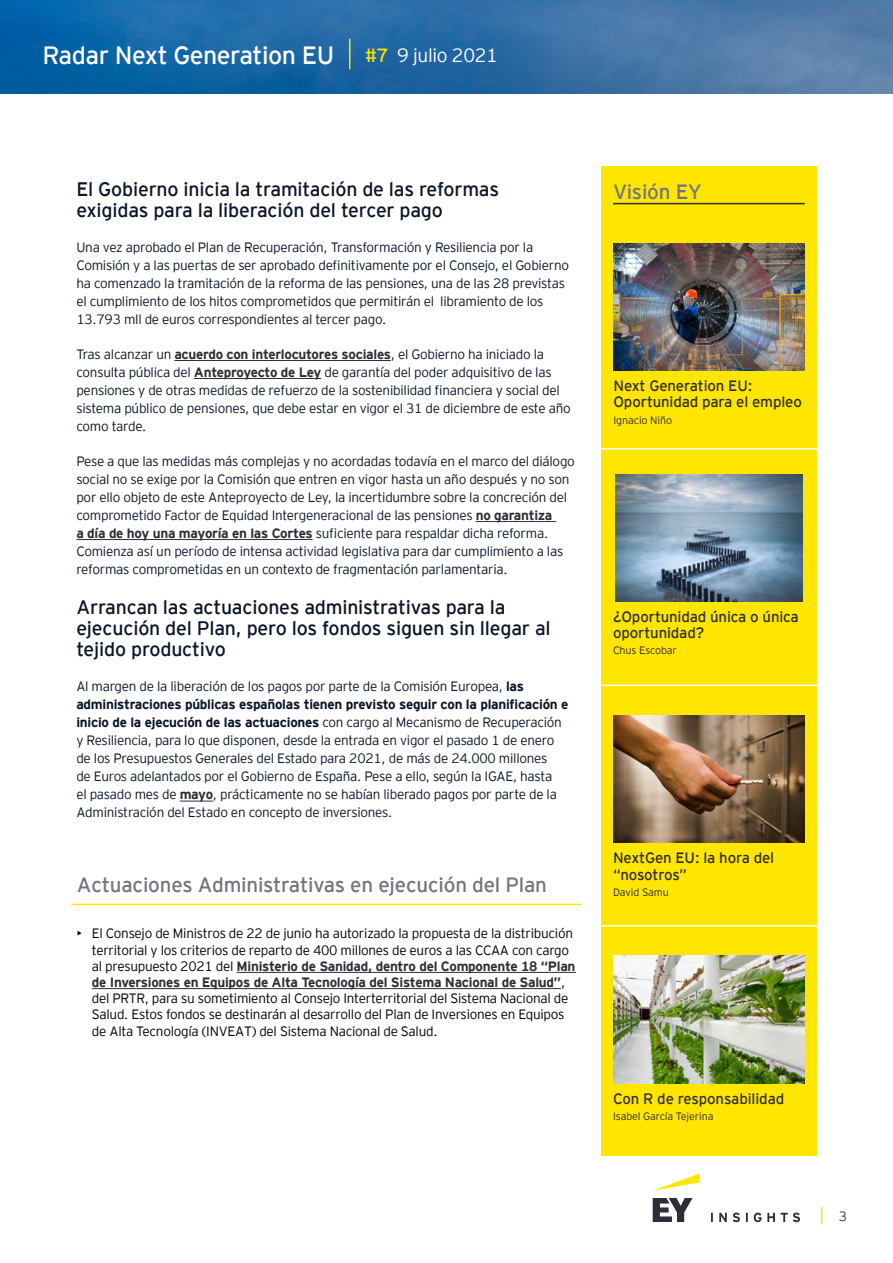
<style>
.page{position:relative;width:893px;height:1263px;background:#fff}
.page>*{position:absolute;margin:0;border:0;box-sizing:border-box;transform-origin:0 0}
.t1{font:24.9px "EY Interstate";letter-spacing:-.02em;color:#fff}
.Título_Grey{font:20.55px "EY Interstate";letter-spacing:-.01em;color:#747480}
.tÍTULO_BLACK{font:19.5px/21px "EY Interstate";letter-spacing:-.01em;color:#0a1627}
.Title_pequeño_latera{font:15px/16.5px "EY Interstate";letter-spacing:-.01em;color:#2e2e38}
.t2{font:300 13.5px/18px "EY Interstate";letter-spacing:-.02em;color:#0a1627}
.t3{font:300 13.5px/16.2px "EY Interstate";letter-spacing:-.02em;color:#000}
.t4{font:300 13.5px "EY Interstate";color:#2e2e38}
.t5{font:300 10.65px "EY Interstate";letter-spacing:-.01em;color:#2e2e38}
.s1{font-size:19.05px;color:#ffe600}
.s2{font-weight:300;font-size:19.05px}
.s3{font-weight:700;color:#2e2e38}
.s4{font-weight:700}
</style>
<div class="page">
<svg style="left:652px;top:1173px;width:48px;height:18px"></svg>
<svg style="left:653px;top:1198px;width:40px;height:24px"></svg>
<svg style="left:711px;top:1212px;width:89px;height:10px"></svg>
<svg style="left:821px;top:1207px;width:1px;height:17px"></svg>
<img style="left:0;top:0;width:893px;height:94px">
<hr style="left:349px;top:39px;width:1px;height:30px;background:#ffe600">
<hr style="left:174px;top:360px;width:217px;height:1px;background:#2e2e38">
<hr style="left:194px;top:378px;width:127px;height:1px;background:#2e2e38">
<hr style="left:476px;top:521px;width:80px;height:1px;background:#2e2e38">
<hr style="left:76px;top:539px;width:237px;height:1px;background:#2e2e38">
<hr style="left:180px;top:801px;width:33px;height:1px;background:#2e2e38">
<div style="left:601px;top:166px;width:215px;height:990px;background:#ffe600"></div>
<hr style="left:613px;top:203px;width:192px;height:1px;background:#2e2e38">
<hr style="left:596px;top:925px;width:225px;height:1px;background:#fff">
<img style="left:613px;top:956px;width:191px;height:127px">
<hr style="left:596px;top:685px;width:225px;height:1px;background:#fff">
<hr style="left:596px;top:448px;width:225px;height:1px;background:#fff">
<img style="left:613px;top:715px;width:191px;height:128px">
<img style="left:615px;top:474px;width:187px;height:128px">
<img style="left:613px;top:243px;width:192px;height:128px">
<hr style="left:237px;top:972px;width:339px;height:1px;background:#2e2e38">
<hr style="left:92px;top:988px;width:469px;height:1px;background:#2e2e38">
<hr style="left:71px;top:904px;width:511px;height:1px;background:#ffe600">
<h1 class="t1" style="left:43px;top:37px;width:457px">Radar Next Generation EU <span class="s1">#7</span> <span class="s2">9 julio 2021</span></h1>
<p class="tÍTULO_BLACK" style="left:76px;top:177px;width:424px">El Gobierno inicia la tramitación de las reformas exigidas para la liberación del tercer pago</p>
<p class="t2" style="left:76px;top:237px;width:494px">Una vez aprobado el Plan de Recuperación, Transformación y Resiliencia por la Comisión y a las puertas de ser aprobado definitivamente por el Consejo, el Gobierno ha comenzado la tramitación de la reforma de las pensiones, una de las 28 previstas el cumplimiento de los hitos comprometidos que permitirán el libramiento de los 13.793 mll de euros correspondientes al tercer pago.</p>
<p class="t2" style="left:76px;top:344px;width:496px">Tras alcanzar un <span class="s3">acuerdo con interlocutores sociales</span>, el Gobierno ha iniciado la consulta pública del <span class="s3">Anteproyecto de Ley</span> de garantía del poder adquisitivo de las pensiones y de otras medidas de refuerzo de la sostenibilidad financiera y social del sistema público de pensiones, que debe estar en vigor el 31 de diciembre de este año como tarde.</p>
<p class="t2" style="left:76px;top:451px;width:500px">Pese a que las medidas más complejas y no acordadas todavía en el marco del diálogo social no se exige por la Comisión que entren en vigor hasta un año después y no son por ello objeto de este Anteproyecto de Ley, la incertidumbre sobre la concreción del comprometido Factor de Equidad Intergeneracional de las pensiones <span class="s3">no garantiza<br>a día de hoy una mayoría en las Cortes</span> suficiente para respaldar dicha reforma.<br>Comienza así un período de intensa actividad legislativa para dar cumplimiento a las reformas comprometidas en un contexto de fragmentación parlamentaria.</p>
<p class="tÍTULO_BLACK" style="left:76px;top:596px;width:476px">Arrancan las actuaciones administrativas para la ejecución del Plan, pero los fondos siguen sin llegar al tejido productivo</p>
<p class="t2" style="left:76px;top:677px;width:494px">Al margen de la liberación de los pagos por parte de la Comisión Europea, <span class="s4">las administraciones públicas españolas tienen previsto seguir con la planificación e inicio de la ejecución de las actuaciones</span> con cargo al Mecanismo de Recuperación y Resiliencia, para lo que disponen, desde la entrada en vigor el pasado 1 de enero de los Presupuestos Generales del Estado para 2021, de más de 24.000 millones<br>de Euros adelantados por el Gobierno de España. Pese a ello, según la IGAE, hasta<br>el pasado mes de <span class="s3">mayo</span>, prácticamente no se habían liberado pagos por parte de la Administración del Estado en concepto de inversiones.</p>
<p class="Título_Grey" style="left:77px;top:870px;width:471px">Actuaciones Administrativas en ejecución del Plan</p>
<p class="t3" style="left:92px;top:925px;width:485px;text-indent:-15px">• El Consejo de Ministros de 22 de junio ha autorizado la propuesta de la distribución territorial y los criterios de reparto de 400 millones de euros a las CCAA con cargo al presupuesto 2021 del <span class="s3">Ministerio de Sanidad, dentro del Componente 18 “Plan de Inversiones en Equipos de Alta Tecnología del Sistema Nacional de Salud”</span>, del PRTR, para su sometimiento al Consejo Interterritorial del Sistema Nacional de Salud. Estos fondos se destinarán al desarrollo del Plan de Inversiones en Equipos de Alta Tecnología (INVEAT) del Sistema Nacional de Salud.</p>
<p class="Título_Grey" style="left:613px;top:177px;width:90px">Visión EY</p>
<p class="Title_pequeño_latera" style="left:613px;top:376px;width:190px">Next Generation EU:<br>Oportunidad para el empleo</p>
<p class="t5" style="left:613px;top:412px;width:60px">Ignacio Niño</p>
<p class="Title_pequeño_latera" style="left:613px;top:607px;width:187px">¿Oportunidad única o única oportunidad?</p>
<p class="t5" style="left:613px;top:643px;width:65px">Chus Escobar</p>
<p class="Title_pequeño_latera" style="left:613px;top:849px;width:163px">NextGen EU: la hora del “nosotros”</p>
<p class="t5" style="left:613px;top:884px;width:57px">David Samu</p>
<p class="Title_pequeño_latera" style="left:613px;top:1089px;width:173px">Con R de responsabilidad</p>
<p class="t5" style="left:613px;top:1108px;width:102px">Isabel García Tejerina</p>
<p class="t4" style="left:839px;top:1207px;width:10px">3</p>
</div>
